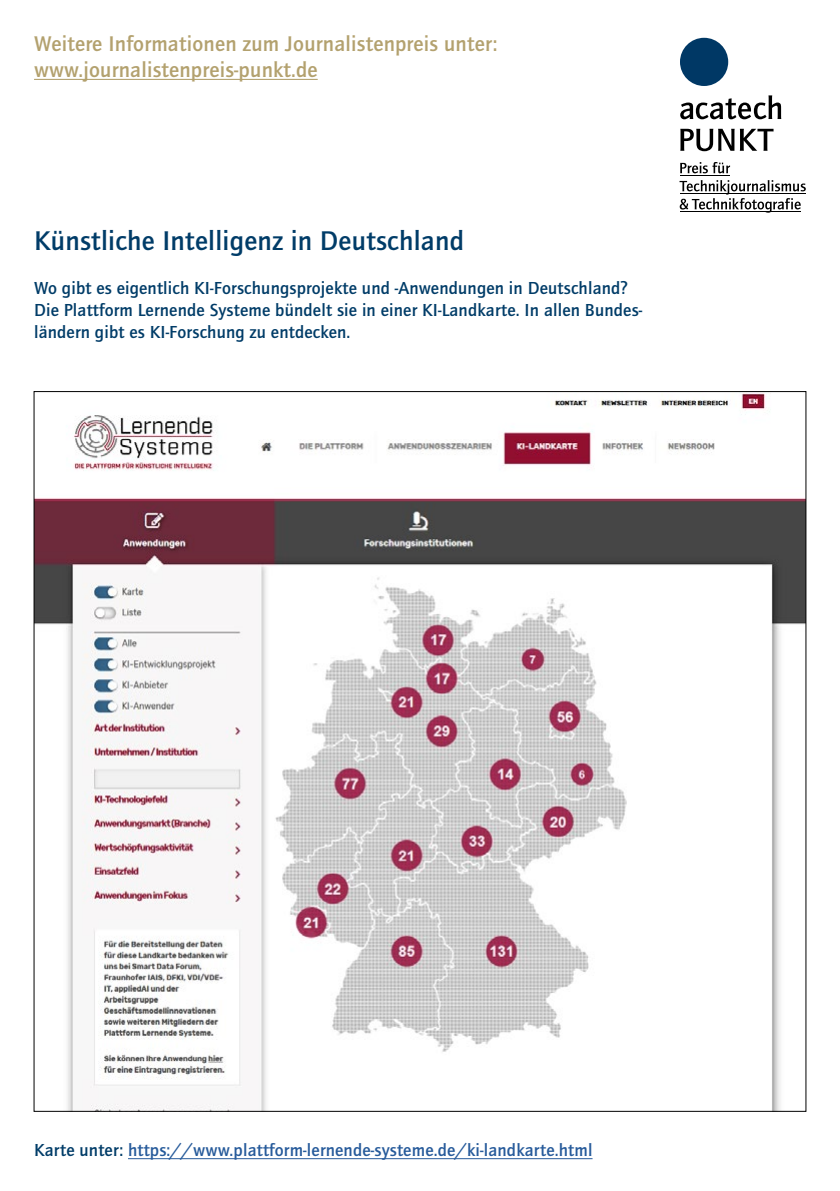
<style>
.page{position:relative;width:840px;height:1191px;background:#fff}
.page>*{position:absolute;margin:0;border:0;box-sizing:border-box;transform-origin:0 0}
.t1{font:500 28px "Quay Sans ITC Std";letter-spacing:.01em;color:#003c68}
.t2{font:500 22px/26px "Quay Sans ITC Std";letter-spacing:.01em;color:#b3a16e}
.t3{font:500 18px/22px "Quay Sans ITC Std";letter-spacing:.01em;color:#003c68}
.t4{font:500 18px "Quay Sans ITC Std";letter-spacing:.01em;color:#275b9b}
.s1{color:#003c68}
</style>
<div class="page">
<div style="left:679px;top:38px;width:48px;height:48px;background:#003865;border-radius:50%"></div>
<svg style="left:680px;top:129px;width:93px;height:22px"></svg>
<svg style="left:680px;top:95px;width:100px;height:24px"></svg>
<svg style="left:679px;top:180px;width:126px;height:33px"></svg>
<svg style="left:680px;top:162px;width:49px;height:11px"></svg>
<hr style="left:679px;top:175px;width:50px;height:1px;background:#000">
<hr style="left:679px;top:193px;width:126px;height:1px;background:#000">
<hr style="left:679px;top:211px;width:121px;height:1px;background:#000">
<img style="left:36px;top:393px;width:767px;height:716px">
<hr style="left:128px;top:1158px;width:464px;height:1px;background:#275b9b">
<hr style="left:34px;top:79px;width:283px;height:1px;background:#b3a16e">
<p class="t2" style="left:34px;top:31px;width:464px">Weitere Informationen zum Journalistenpreis unter: www.journalistenpreis-punkt.de</p>
<h1 class="t1" style="left:34px;top:225px;width:431px">Künstliche Intelligenz in Deutschland</h1>
<p class="t3" style="left:34px;top:277px;width:609px">Wo gibt es eigentlich KI-Forschungsprojekte und -Anwendungen in Deutschland?<br>Die Plattform Lernende Systeme bündelt sie in einer KI-Landkarte. In allen Bundes&shy;ländern gibt es KI-Forschung zu entdecken.</p>
<p class="t4" style="left:34px;top:1140px;width:559px"><span class="s1">Karte unter:</span> https://www.plattform-lernende-systeme.de/ki-landkarte.html</p>
</div>
